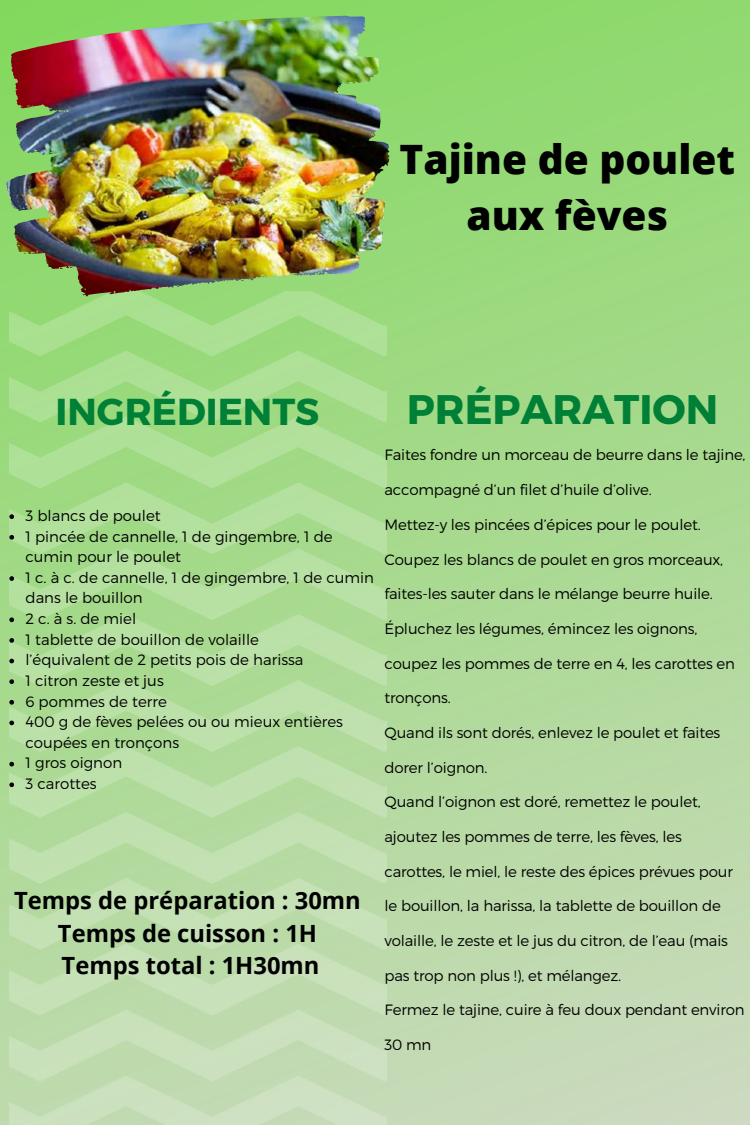
<style>
.page{position:relative;width:750px;height:1125px;background:#fff}
.page>*{position:absolute;margin:0;border:0;box-sizing:border-box;transform-origin:0 0}
.t1{font:700 41.25px "Montserrat";color:#008037}
.t2{font:800 40.5px/56.2px "Open Sans";color:#000;text-align:center}
.t3{font:700 37.5px "Montserrat";color:#008037}
.t4{font:700 23.75px/32.8px "Open Sans";color:#000;text-align:center}
.t5{font:300 15px/20.6px "Montserrat";letter-spacing:-.01em;color:#000}
</style>
<div class="page">
<img style="left:0;top:0;width:750px;height:1125px">
<img style="left:9px;top:292px;width:377px;height:833px">
<img style="left:334px;top:31px;width:55px;height:122px">
<svg style="left:9px;top:514px;width:5px;height:5px"></svg>
<svg style="left:9px;top:535px;width:5px;height:5px"></svg>
<svg style="left:9px;top:576px;width:5px;height:5px"></svg>
<svg style="left:9px;top:617px;width:5px;height:5px"></svg>
<svg style="left:9px;top:638px;width:5px;height:5px"></svg>
<svg style="left:9px;top:659px;width:5px;height:4px"></svg>
<svg style="left:9px;top:679px;width:5px;height:5px"></svg>
<svg style="left:9px;top:700px;width:5px;height:5px"></svg>
<svg style="left:9px;top:721px;width:5px;height:4px"></svg>
<svg style="left:9px;top:762px;width:5px;height:5px"></svg>
<svg style="left:9px;top:782px;width:5px;height:5px"></svg>
<h2 class="t2" style="left:399px;top:130px;width:337px">Tajine de poulet aux fèves</h2>
<h3 class="t3" style="left:56px;top:388px;width:265px">INGRÉDIENTS</h3>
<p class="t5" style="left:25px;top:504px;width:350px">3 blancs de poulet<br>1 pincée de cannelle, 1 de gingembre, 1 de cumin pour le poulet<br>1 c. à c. de cannelle, 1 de gingembre, 1 de cumin dans le bouillon<br>2 c. à s. de miel<br>1 tablette de bouillon de volaille<br>l’équivalent de 2 petits pois de harissa<br>1 citron zeste et jus<br>6 pommes de terre<br>400 g de fèves pelées ou ou mieux entières coupées en tronçons<br>1 gros oignon<br>3 carottes</p>
<h3 class="t4" style="left:14px;top:883px;width:348px">Temps de préparation : 30mn<br>Temps de cuisson : 1H<br>Temps total : 1H30mn</h3>
<h1 class="t1" style="left:407px;top:383px;width:313px">PRÉPARATION</h1>
<p class="t5" style="left:384px;top:444px;width:363px">Faites fondre un morceau de beurre dans le tajine,</p>
<p class="t5" style="left:384px;top:479px;width:269px">accompagné d’un filet d’huile d’olive.</p>
<p class="t5" style="left:384px;top:513px;width:318px">Mettez-y les pincées d’épices pour le poulet.</p>
<p class="t5" style="left:384px;top:548px;width:340px">Coupez les blancs de poulet en gros morceaux,</p>
<p class="t5" style="left:384px;top:583px;width:330px">faites-les sauter dans le mélange beurre huile.</p>
<p class="t5" style="left:384px;top:618px;width:315px">Épluchez les légumes, émincez les oignons,</p>
<p class="t5" style="left:384px;top:652px;width:352px">coupez les pommes de terre en 4, les carottes en</p>
<p class="t5" style="left:384px;top:687px;width:68px">tronçons.</p>
<p class="t5" style="left:384px;top:722px;width:337px">Quand ils sont dorés, enlevez le poulet et faites</p>
<p class="t5" style="left:384px;top:756px;width:104px">dorer l’oignon.</p>
<p class="t5" style="left:384px;top:791px;width:318px">Quand l’oignon est doré, remettez le poulet,</p>
<p class="t5" style="left:384px;top:826px;width:299px">ajoutez les pommes de terre, les fèves, les</p>
<p class="t5" style="left:384px;top:860px;width:350px">carottes, le miel, le reste des épices prévues pour</p>
<p class="t5" style="left:384px;top:895px;width:338px">le bouillon, la harissa, la tablette de bouillon de</p>
<p class="t5" style="left:384px;top:930px;width:345px">volaille, le zeste et le jus du citron, de l’eau (mais</p>
<p class="t5" style="left:384px;top:964px;width:238px">pas trop non plus !), et mélangez.</p>
<p class="t5" style="left:384px;top:999px;width:362px">Fermez le tajine, cuire à feu doux pendant environ</p>
<p class="t5" style="left:384px;top:1034px;width:48px">30 mn</p>
</div>
